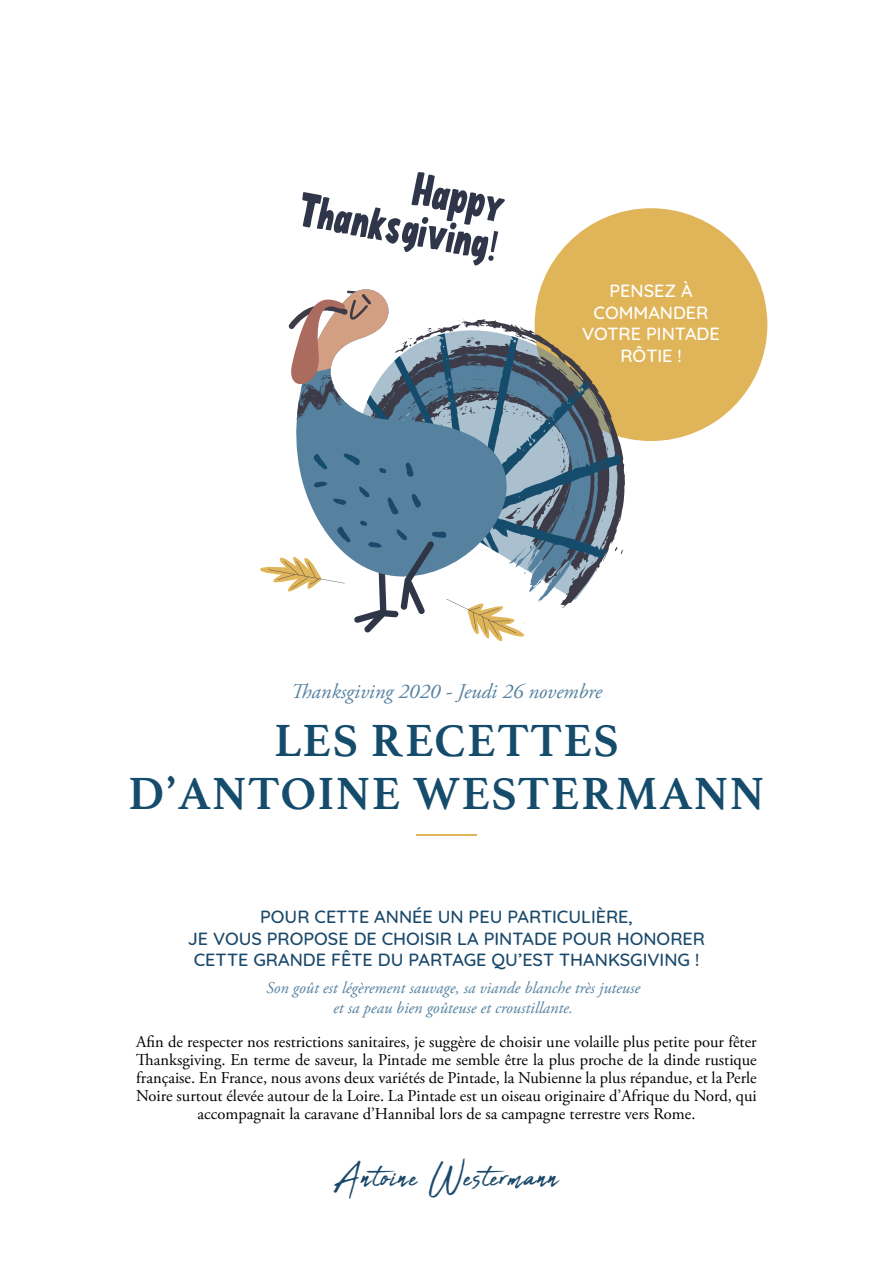
<style>
.page{position:relative;width:893px;height:1263px;background:#fff}
.page>*{position:absolute;margin:0;border:0;box-sizing:border-box;transform-origin:0 0}
.t1{font:700 47.4px "Athelas";letter-spacing:.03em;color:#154c6c}
.t2{font:45px "Abuget";letter-spacing:.03em;color:#1a496b}
.t3{font:italic 20.85px "Adobe Garamond Pro";color:#5682a0}
.t4{font:500 18px "Quicksand";color:#1a496b}
.t5{font:500 18px/21.6px "Quicksand";color:#fff;text-align:center}
.t6{font:16.5px/18px "Adobe Garamond Pro";color:#000001;text-align:center}
.t7{font:italic 16.5px "Adobe Garamond Pro";color:#5682a0}
</style>
<div class="page">
<div style="left:535px;top:208px;width:232px;height:233px;background:#e0b559;border-radius:50%"></div>
<svg style="left:296px;top:272px;width:350px;height:336px"></svg>
<svg style="left:288px;top:272px;width:127px;height:148px"></svg>
<svg style="left:260px;top:453px;width:266px;height:189px"></svg>
<svg style="left:302px;top:172px;width:203px;height:94px"></svg>
<hr style="left:416px;top:834px;width:61px;height:2px;background:#e0b559">
<p class="t5" style="left:594px;top:278px;width:116px">PENSEZ À<br>COMMANDER</p>
<p class="t5" style="left:582px;top:321px;width:139px">VOTRE PINTADE<br>RÔTIE !</p>
<p class="t3" style="left:291px;top:678px;width:313px">Thanksgiving 2020 - Jeudi 26 novembre</p>
<p class="t1" style="left:274px;top:702px;width:346px">LES RECETTES</p>
<p class="t1" style="left:129px;top:755px;width:637px">D’ANTOINE WESTERMANN</p>
<p class="t4" style="left:260px;top:902px;width:374px">POUR CETTE ANNÉE UN PEU PARTICULIÈRE,</p>
<p class="t4" style="left:188px;top:924px;width:519px">JE VOUS PROPOSE DE CHOISIR LA PINTADE POUR HONORER</p>
<p class="t4" style="left:194px;top:945px;width:507px">CETTE GRANDE FÊTE DU PARTAGE QU’EST THANKSGIVING !</p>
<p class="t7" style="left:266px;top:977px;width:376px">Son goût est légèrement sauvage, sa viande blanche très juteuse</p>
<p class="t7" style="left:333px;top:997px;width:241px">et sa peau bien goûteuse et croustillante.</p>
<p class="t6" style="left:136px;top:1033px;width:622px">Afin de respecter nos restrictions sanitaires, je suggère de choisir une volaille plus petite pour fêter Thanksgiving. En terme de saveur, la Pintade me semble être la plus proche de la dinde rustique française. En France, nous avons deux variétés de Pintade, la Nubienne la plus répandue, et la Perle Noire surtout élevée autour de la Loire. La Pintade est un oiseau originaire d’Afrique du Nord, qui accompagnait la caravane d’Hannibal lors de sa campagne terrestre vers Rome.</p>
<p class="t2" style="left:334px;top:1151px;width:226px">Antoine Westermann</p>
</div>
